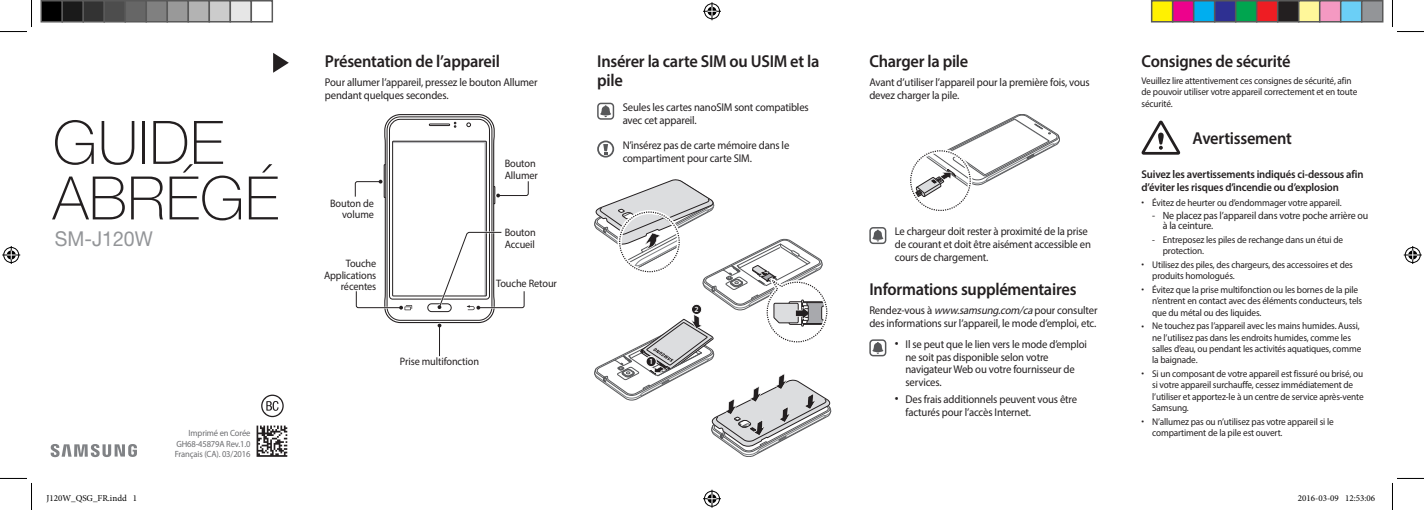
<style>
.page{position:relative;width:1424px;height:510px;background:#fff}
.page>*{position:absolute;margin:0;border:0;box-sizing:border-box;transform-origin:0 0}
.t1{font:100 60px/55.5px "Helvetica Neue LT Pro";letter-spacing:.01em;color:#231f20}
.t2{font:20.4px "Helvetica Neue LT Pro";color:#939598;scale:.95 1}
.t3{font:600 17.25px/18.8px "Myriad Pro";letter-spacing:-.015em;color:#231f20;scale:.95 1}
.t4{font:11.25px/12.8px "Myriad Pro";letter-spacing:-.015em;color:#231f20;scale:.95 1}
.t5{font:600 11.25px/12.8px "Myriad Pro";letter-spacing:-.015em;color:#231f20;scale:.95 1}
.t6{font:10.8px/11.4px "Myriad Pro";letter-spacing:-.01em;color:#231f20;text-align:right;scale:.95 1}
.t7{font:10.5px/10.5px "Myriad Pro";letter-spacing:-.015em;color:#231f20;scale:.95 1}
.t8{font:9.75px/11.2px "Myriad Pro";letter-spacing:-.015em;color:#231f20;scale:.95 1}
.t9{font:9px/10.5px "Myriad Pro";letter-spacing:-.015em;color:#6c6d70;text-align:justify;scale:.95 1}
.t10{font:9px "Minion Pro";color:#000}
.s1{font-style:italic}
.s2{font-size:13.5px}
</style>
<div class="page">
<svg style="left:51px;top:444px;width:86px;height:13px"></svg>
<svg style="left:273px;top:53px;width:16px;height:20px"></svg>
<img style="left:257px;top:425px;width:31px;height:32px">
<hr style="left:439px;top:325px;width:1px;height:31px;background:#231f20">
<svg style="left:354px;top:114px;width:175px;height:214px"></svg>
<svg style="left:597px;top:103px;width:17px;height:17px"></svg>
<svg style="left:597px;top:140px;width:17px;height:17px"></svg>
<div style="left:908px;top:149px;width:64px;height:63px;border:4px solid #fff;border-radius:50%"></div>
<svg style="left:913px;top:114px;width:147px;height:94px"></svg>
<svg style="left:869px;top:227px;width:17px;height:17px"></svg>
<svg style="left:869px;top:339px;width:17px;height:17px"></svg>
<svg style="left:1141px;top:121px;width:39px;height:34px"></svg>
<svg style="left:261px;top:394px;width:23px;height:23px"></svg>
<svg style="left:0;top:0;width:32px;height:32px"></svg>
<svg style="left:0;top:478px;width:32px;height:31px"></svg>
<svg style="left:1392px;top:0;width:32px;height:32px"></svg>
<svg style="left:1392px;top:478px;width:32px;height:31px"></svg>
<svg style="left:703px;top:2px;width:18px;height:18px"></svg>
<svg style="left:703px;top:489px;width:18px;height:18px"></svg>
<svg style="left:2px;top:246px;width:18px;height:18px"></svg>
<svg style="left:1403px;top:246px;width:18px;height:18px"></svg>
<div style="left:41px;top:1px;width:21px;height:21px;background:#000"></div>
<div style="left:40px;top:0;width:23px;height:23px;border:2px solid #595959"></div>
<div style="left:62px;top:1px;width:21px;height:21px;background:#1a1a1a"></div>
<div style="left:62px;top:0;width:22px;height:23px;border:2px solid #595959"></div>
<div style="left:83px;top:1px;width:21px;height:21px;background:#333"></div>
<div style="left:82px;top:0;width:23px;height:23px;border:2px solid #595959"></div>
<div style="left:104px;top:1px;width:21px;height:21px;background:#4d4d4d"></div>
<div style="left:104px;top:0;width:22px;height:23px;border:2px solid #595959"></div>
<div style="left:125px;top:1px;width:21px;height:21px;background:#666"></div>
<div style="left:124px;top:0;width:23px;height:23px;border:2px solid #595959"></div>
<div style="left:146px;top:1px;width:21px;height:21px;background:#808080"></div>
<div style="left:146px;top:0;width:22px;height:23px;border:2px solid #595959"></div>
<div style="left:167px;top:1px;width:21px;height:21px;background:#999"></div>
<div style="left:166px;top:0;width:23px;height:23px;border:2px solid #595959"></div>
<div style="left:188px;top:1px;width:21px;height:21px;background:#b3b3b3"></div>
<div style="left:188px;top:0;width:22px;height:23px;border:2px solid #595959"></div>
<div style="left:209px;top:1px;width:21px;height:21px;background:#ccc"></div>
<div style="left:208px;top:0;width:23px;height:23px;border:2px solid #595959"></div>
<div style="left:230px;top:1px;width:21px;height:21px;background:#e6e6e6"></div>
<div style="left:230px;top:0;width:22px;height:23px;border:2px solid #595959"></div>
<div style="left:250px;top:0;width:23px;height:23px;border:2px solid #595959"></div>
<div style="left:1151px;top:1px;width:21px;height:21px;background:#fff101"></div>
<div style="left:1151px;top:0;width:22px;height:23px;border:2px solid #595959"></div>
<div style="left:1172px;top:1px;width:21px;height:21px;background:#ed028c"></div>
<div style="left:1172px;top:0;width:22px;height:23px;border:2px solid #595959"></div>
<div style="left:1193px;top:1px;width:21px;height:21px;background:#00aeef"></div>
<div style="left:1193px;top:0;width:22px;height:23px;border:2px solid #595959"></div>
<div style="left:1214px;top:1px;width:21px;height:21px;background:#2e3092"></div>
<div style="left:1214px;top:0;width:22px;height:23px;border:2px solid #595959"></div>
<div style="left:1235px;top:1px;width:21px;height:21px;background:#00a54f"></div>
<div style="left:1235px;top:0;width:22px;height:23px;border:2px solid #595959"></div>
<div style="left:1256px;top:1px;width:21px;height:21px;background:#ee1d23"></div>
<div style="left:1256px;top:0;width:22px;height:23px;border:2px solid #595959"></div>
<div style="left:1277px;top:1px;width:21px;height:21px;background:#231f20"></div>
<div style="left:1277px;top:0;width:22px;height:23px;border:2px solid #595959"></div>
<div style="left:1298px;top:1px;width:21px;height:21px;background:#fff79a"></div>
<div style="left:1298px;top:0;width:22px;height:23px;border:2px solid #595959"></div>
<div style="left:1319px;top:1px;width:21px;height:21px;background:#f499c2"></div>
<div style="left:1319px;top:0;width:22px;height:23px;border:2px solid #595959"></div>
<div style="left:1340px;top:1px;width:21px;height:21px;background:#6bcff6"></div>
<div style="left:1340px;top:0;width:22px;height:23px;border:2px solid #595959"></div>
<div style="left:1361px;top:1px;width:21px;height:21px;background:#939598"></div>
<div style="left:1361px;top:0;width:22px;height:23px;border:2px solid #595959"></div>
<svg style="left:594px;top:179px;width:237px;height:277px"></svg>
<h1 class="t1" style="left:53px;top:114px;width:227px">GUIDE<br>ABRÉGÉ</h1>
<h2 class="t2" style="left:55px;top:226px;width:105px">SM-J120W</h2>
<p class="t9" style="left:175px;top:427px;width:81px;text-indent:14px">Imprimé en Corée GH68-45879A Rev.1.0<br>Français (CA). 03/2016</p>
<h3 class="t3" style="left:325px;top:52px;width:186px">Présentation de l’appareil</h3>
<p class="t4" style="left:325px;top:76px;width:225px">Pour allumer l’appareil, pressez le bouton Allumer pendant quelques secondes.</p>
<p class="t6" style="left:330px;top:197px;width:48px">Bouton de volume</p>
<p class="t6" style="left:324px;top:258px;width:57px">Touche<br>Applications récentes</p>
<p class="t6" style="left:505px;top:158px;width:36px;text-align:left">Bouton<br>Allumer</p>
<p class="t6" style="left:505px;top:227px;width:34px;text-align:left">Bouton<br>Accueil</p>
<p class="t6" style="left:496px;top:277px;width:65px">Touche Retour</p>
<p class="t6" style="left:400px;top:355px;width:85px">Prise multifonction</p>
<h3 class="t3" style="left:597px;top:52px;width:235px">Insérer la carte SIM ou USIM et la pile</h3>
<p class="t4" style="left:623px;top:101px;width:197px">Seules les cartes nanoSIM sont compatibles avec cet appareil.</p>
<p class="t4" style="left:623px;top:139px;width:177px">N’insérez pas de carte mémoire dans le compartiment pour carte SIM.</p>
<h3 class="t3" style="left:869px;top:52px;width:106px">Charger la pile</h3>
<p class="t4" style="left:869px;top:76px;width:234px">Avant d’utiliser l’appareil pour la première fois, vous devez charger la pile.</p>
<p class="t4" style="left:895px;top:225px;width:208px">Le chargeur doit rester à proximité de la prise de courant et doit être aisément accessible en cours de chargement.</p>
<h3 class="t3" style="left:869px;top:279px;width:219px">Informations supplémentaires</h3>
<p class="t4" style="left:869px;top:304px;width:242px">Rendez-vous à <span class="s1">www.samsung.com/ca</span>pour consulter des informations sur l’appareil, le mode d’emploi, etc.</p>
<p class="t4" style="left:905px;top:337px;width:193px;text-indent:-11px"><span class="s2">•</span> Il se peut que le lien vers le mode d’emploi ne soit pas disponible selon votre navigateur Web ou votre fournisseur de services.</p>
<p class="t4" style="left:905px;top:392px;width:182px;text-indent:-11px"><span class="s2">•</span> Des frais additionnels peuvent vous être facturés pour l’accès Internet.</p>
<h3 class="t3" style="left:1141px;top:52px;width:158px">Consignes de sécurité</h3>
<p class="t8" style="left:1141px;top:75px;width:229px">Veuillez lire attentivement ces consignes de sécurité, afin de pouvoir utiliser votre appareil correctement et en toute sécurité.</p>
<h3 class="t3" style="left:1192px;top:128px;width:106px">Avertissement</h3>
<p class="t5" style="left:1141px;top:167px;width:235px">Suivez les avertissements indiqués ci-dessous afin d’éviter les risques d’incendie ou d’explosion</p>
<p class="t8" style="left:1141px;top:196px;width:212px">• Évitez de heurter ou d’endommager votre appareil.</p>
<p class="t7" style="left:1163px;top:209px;width:218px;text-indent:-11px">- Ne placez pas l’appareil dans votre poche arrière ou à la ceinture.</p>
<p class="t8" style="left:1163px;top:234px;width:191px;text-indent:-11px">- Entreposez les piles de rechange dans un étui de protection.</p>
<p class="t8" style="left:1152px;top:259px;width:213px;text-indent:-11px">• Utilisez des piles, des chargeurs, des accessoires et des produits homologués.</p>
<p class="t8" style="left:1152px;top:284px;width:223px;text-indent:-11px">• Évitez que la prise multifonction ou les bornes de la pile n’entrent en contact avec des éléments conducteurs, tels que du métal ou des liquides.</p>
<p class="t8" style="left:1152px;top:320px;width:222px;text-indent:-11px">• Ne touchez pas l’appareil avec les mains humides. Aussi, ne l’utilisez pas dans les endroits humides, comme les salles d’eau, ou pendant les activités aquatiques, comme la baignade.</p>
<p class="t8" style="left:1152px;top:368px;width:224px;text-indent:-11px">• Si un composant de votre appareil est fissuré ou brisé, ou si votre appareil surchauffe, cessez immédiatement de l’utiliser et apportez-le à un centre de service après-vente Samsung.</p>
<p class="t8" style="left:1152px;top:415px;width:193px;text-indent:-11px">• N’allumez pas ou n’utilisez pas votre appareil si le compartiment de la pile est ouvert.</p>
<p class="t10" style="left:46px;top:492px;width:92px">J120W_QSG_FR.indd 1</p>
<p class="t10" style="left:1298px;top:492px;width:79px">2016-03-09 12:53:06</p>
</div>
